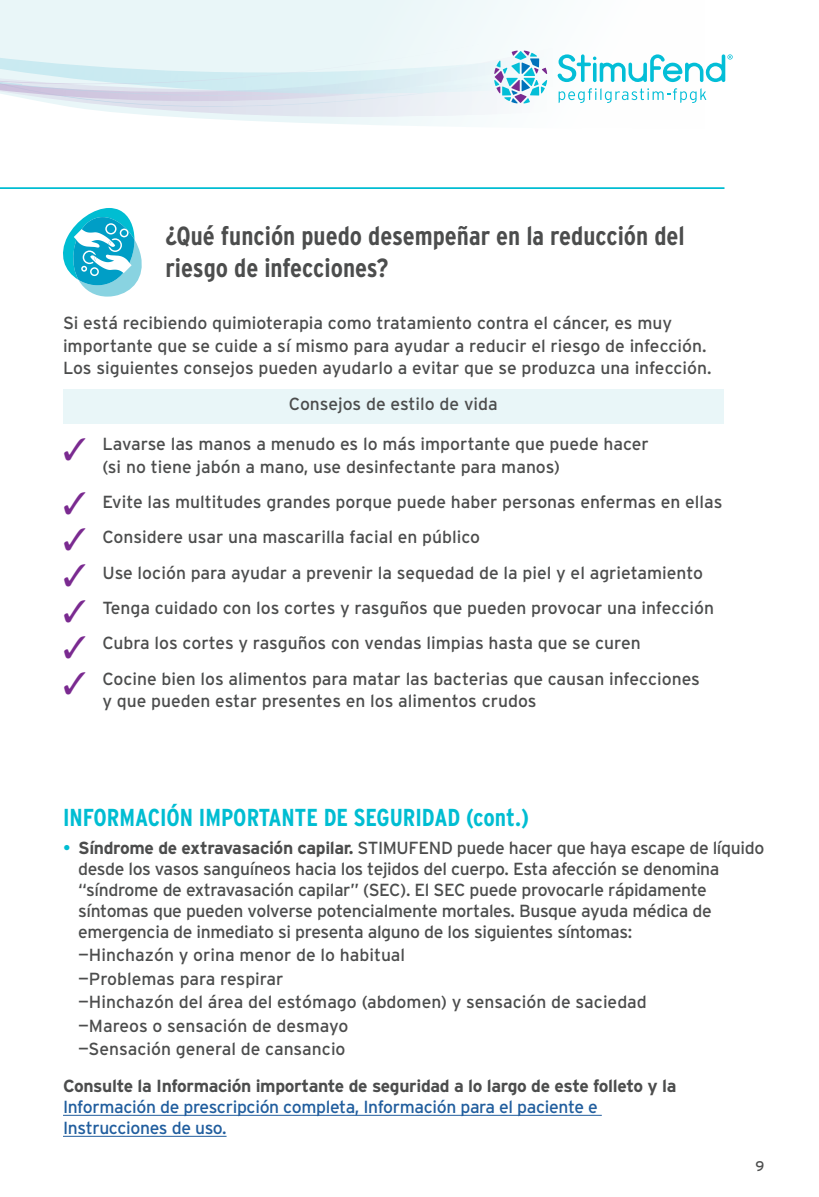
<style>
.page{position:relative;width:819px;height:1197px;background:#fff}
.page>*{position:absolute;margin:0;border:0;box-sizing:border-box;transform-origin:0 0}
.t1{font:30.97px/35.9px "Zapf Dingbats ITC";color:#7a2a90;text-align:justify}
.t2{font:700 26.25px/31.5px "Interstate Condensed";color:#4c4d4d}
.t3{font:700 24.5px "Interstate Condensed";color:#00bdd2}
.t4{font:17.5px/35.4px "Interstate";color:#4c4d4d}
.t5{font:17.5px/21px "Interstate";letter-spacing:-.02em;color:#4c4d4d}
.t6{font:17.5px/21px "Interstate";letter-spacing:-.02em;color:#215e9e}
.t7{font:700 17.5px "Interstate";letter-spacing:-.02em;color:#4c4d4d}
.t8{font:14px "Interstate";color:#4c4d4d}
.s1{color:#00bdd2}
.s2{font-weight:700}
</style>
<div class="page">
<svg style="left:183px;top:104px;width:314px;height:22px;fill:#f0f7f9"></svg>
<svg style="left:0;top:0;width:673px;height:102px;fill:#edf7f9"></svg>
<svg style="left:0;top:28px;width:385px;height:89px;background:#e1eef3"></svg>
<svg style="left:494px;top:51px;width:53px;height:53px"></svg>
<svg style="left:558px;top:54px;width:175px;height:28px"></svg>
<svg style="left:559px;top:88px;width:147px;height:15px"></svg>
<hr style="left:0;top:187px;width:724px;height:2px;background:#00bdd2">
<div style="left:63px;top:389px;width:661px;height:35px;background:#e9f6f8"></div>
<svg style="left:63px;top:208px;width:79px;height:89px"></svg>
<hr style="left:63px;top:1115px;width:539px;height:1px;background:#215e9e">
<hr style="left:63px;top:1136px;width:164px;height:1px;background:#215e9e">
<h2 class="t2" style="left:165px;top:220px;width:521px">¿Qué función puedo desempeñar en la reducción del riesgo de infecciones?</h2>
<p class="t4" style="left:63px;top:311px;width:650px;line-height:22.8px">Si está recibiendo quimioterapia como tratamiento contra el cáncer, es muy importante que se cuide a sí mismo para ayudar a reducir el riesgo de infección.<br>Los siguientes consejos pueden ayudarlo a evitar que se produzca una infección.</p>
<p class="t4" style="left:289px;top:386px;width:210px">Consejos de estilo de vida</p>
<p class="t4" style="left:102px;top:432px;width:548px;line-height:22.8px">Lavarse las manos a menudo es lo más importante que puede hacer (si no tiene jabón a mano, use desinfectante para manos)</p>
<p class="t4" style="left:102px;top:484px;width:622px">Evite las multitudes grandes porque puede haber personas enfermas en ellas Considere usar una mascarilla facial en público<br>Use loción para ayudar a prevenir la sequedad de la piel y el agrietamiento Tenga cuidado con los cortes y rasguños que pueden provocar una infección Cubra los cortes y rasguños con vendas limpias hasta que se curen<br>Cocine bien los alimentos para matar las bacterias que causan infecciones</p>
<p class="t4" style="left:102px;top:683px;width:436px">y que pueden estar presentes en los alimentos crudos</p>
<h1 class="t1" style="left:63px;top:522px;width:25px">✓ ✓ ✓ ✓ ✓</h1>
<h3 class="t3" style="left:63px;top:804px;width:468px">INFORMACIÓN IMPORTANTE DE SEGURIDAD (cont.)</h3>
<p class="t5" style="left:78px;top:837px;width:688px;text-indent:-15px"><span class="s1">•</span> <span class="s2">Síndrome de extravasación capilar.</span> STIMUFEND puede hacer que haya escape de líquido desde los vasos sanguíneos hacia los tejidos del cuerpo. Esta afección se denomina “síndrome de extravasación capilar” (SEC). El SEC puede provocarle rápidamente síntomas que pueden volverse potencialmente mortales. Busque ayuda médica de emergencia de inmediato si presenta alguno de los siguientes síntomas:</p>
<p class="t4" style="left:78px;top:943px;width:570px;line-height:23.4px">—Hinchazón y orina menor de lo habitual<br>—Problemas para respirar<br>—Hinchazón del área del estómago (abdomen) y sensación de saciedad —Mareos o sensación de desmayo<br>—Sensación general de cansancio</p>
<p class="t7" style="left:63px;top:1076px;width:615px">Consulte la Información importante de seguridad a lo largo de este folleto y la</p>
<p class="t6" style="left:63px;top:1096px;width:536px">Información de prescripción completa, Información para el paciente e<br>Instrucciones de uso.</p>
<p class="t8" style="left:755px;top:1157px;width:10px">9</p>
</div>
